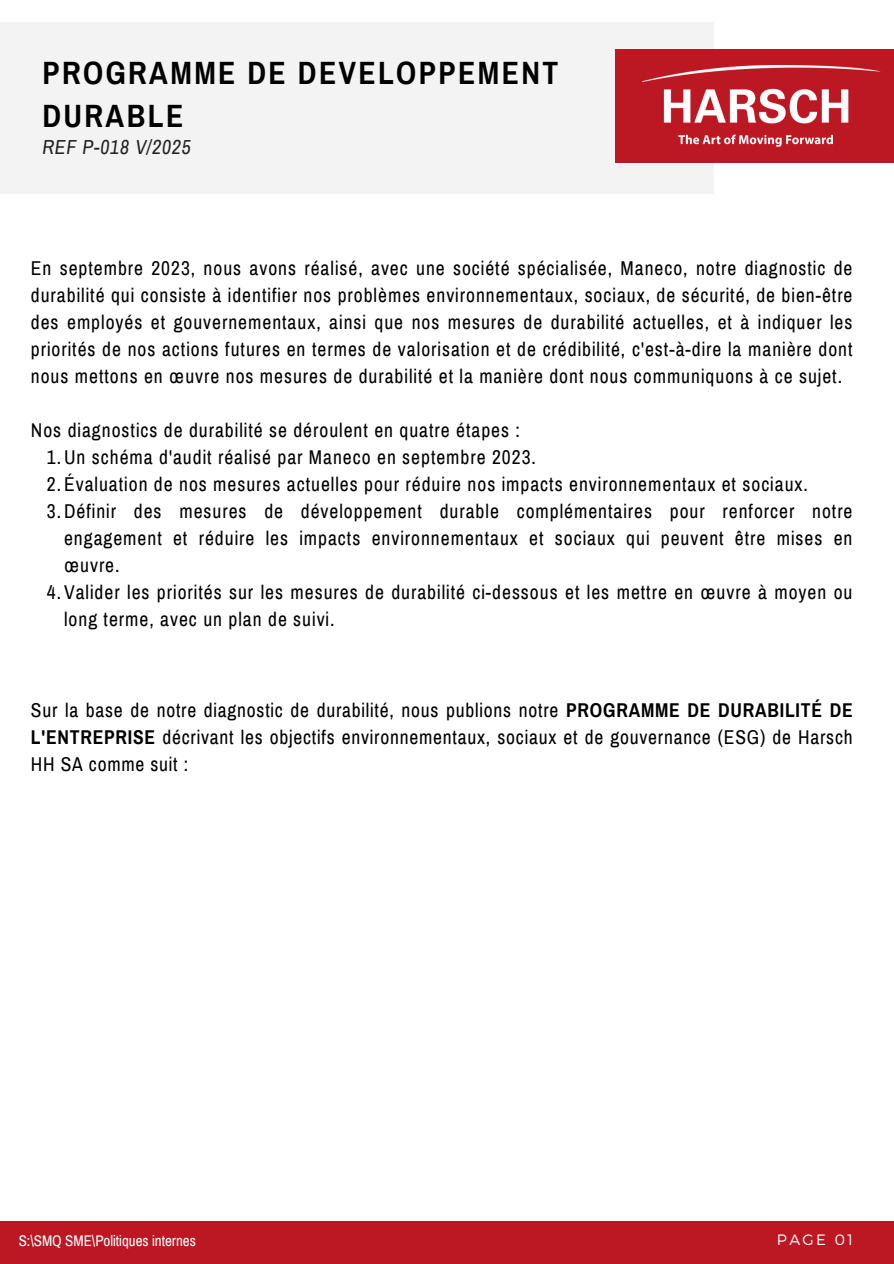
<style>
.page{position:relative;width:894px;height:1264px;background:#fff}
.page>*{position:absolute;margin:0;border:0;box-sizing:border-box;transform-origin:0 0}
.t1{font:700 31.5px/43.3px "Archivo Narrow";letter-spacing:.075em;color:#000}
.t2{font:italic 19.8px "Archivo Narrow";letter-spacing:.04em;color:#222}
.t3{font:19.5px/27px "Archivo Narrow";letter-spacing:.05em;color:#000;text-align:justify}
.t4{font:15px "Archivo Narrow";color:#fff}
.t5{font:300 15px "Montserrat";letter-spacing:.16em;color:#fff}
.s1{font-weight:700}
</style>
<div class="page">
<div style="left:0;top:1221px;width:893px;height:42px;background:#bc1823"></div>
<div style="left:0;top:22px;width:713px;height:171px;background:#f3f3f3"></div>
<div style="left:615px;top:49px;width:278px;height:114px;background:#bc1823"></div>
<img style="left:642px;top:66px;width:238px;height:81px">
<p class="t1" style="left:42px;top:52px;width:517px">PROGRAMME DE DEVELOPPEMENT<br>DURABLE</p>
<p class="t2" style="left:42px;top:137px;width:150px">REF P-018 V/2025</p>
<p class="t3" style="left:31px;top:254px;width:822px">En septembre 2023, nous avons réalisé, avec une société spécialisée, Maneco, notre diagnostic de durabilité qui consiste à identifier nos problèmes environnementaux, sociaux, de sécurité, de bien-être des employés et gouvernementaux, ainsi que nos mesures de durabilité actuelles, et à indiquer les priorités de nos actions futures en termes de valorisation et de crédibilité, c'est-à-dire la manière dont nous mettons en œuvre nos mesures de durabilité et la manière dont nous communiquons à ce sujet.</p>
<p class="t3" style="left:31px;top:416px;width:490px">Nos diagnostics de durabilité se déroulent en quatre étapes :</p>
<h1 class="t3" style="left:47px;top:443px;width:490px">1.Un schéma d'audit réalisé par Maneco en septembre 2023.</h1>
<h2 class="t3" style="left:47px;top:470px;width:762px">2.Évaluation de nos mesures actuelles pour réduire nos impacts environnementaux et sociaux.</h2>
<h3 class="t3" style="left:64px;top:497px;width:789px;text-indent:-17px">3.Définir des mesures de développement durable complémentaires pour renforcer notre engagement et réduire les impacts environnementaux et sociaux qui peuvent être mises en œuvre.</h3>
<h3 class="t3" style="left:64px;top:578px;width:789px;text-indent:-17px">4.Valider les priorités sur les mesures de durabilité ci-dessous et les mettre en œuvre à moyen ou long terme, avec un plan de suivi.</h3>
<p class="t3" style="left:31px;top:697px;width:823px">Sur la base de notre diagnostic de durabilité, nous publions notre <span class="s1">PROGRAMME DE DURABILITÉ DE L'ENTREPRISE</span> décrivant les objectifs environnementaux, sociaux et de gouvernance (ESG) de Harsch HH SA comme suit :</p>
<p class="t4" style="left:19px;top:1233px;width:178px">S:\SMQ SME\Politiques internes</p>
<p class="t5" style="left:776px;top:1230px;width:78px">PAGE 01</p>
</div>
